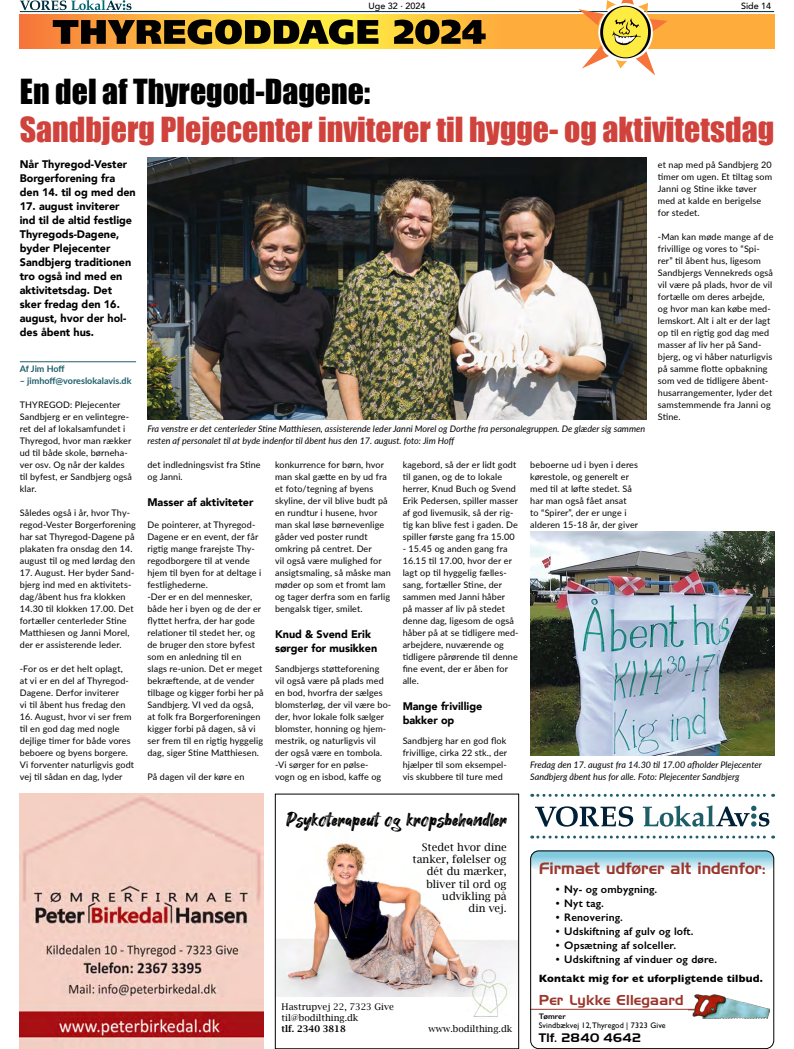
<style>
.page{position:relative;width:794px;height:1049px;background:#fff}
.page>*{position:absolute;margin:0;border:0;box-sizing:border-box;transform-origin:0 0}
.t1{font:31.8px "Impact";color:#d0433d}
.t2{font:31.8px "Impact";color:#000}
.t3{font:19.8px "Hey August";color:#000}
.t4{font:16px "Handel Gothic";color:#9c362d}
.t5{font:14px "Handel Gothic";letter-spacing:.015em;color:#9c362d}
.t6{font:12px "Handel Gothic";letter-spacing:.045em;color:#000}
.t7{font:900 11px/14px "Avenir";color:#000}
.t8{font:600 11px "Gill Sans";letter-spacing:.015em;color:#000}
.t9{font:10.7px/12.2px "Lucida Bright";color:#000;text-align:right}
.t10{font:700 10.7px "Gill Sans";letter-spacing:.015em;color:#000}
.t11{font:9.1px/10.7px "Lucida Bright";color:#000}
.t12{font:600 9.1px "Lucida Bright";color:#000}
.t13{font:9px/12px "Lato";letter-spacing:.015em;color:#000}
.t14{font:italic 9px/12px "Lato";color:#000}
.t15{font:700 9px "Lato";color:#1e5e69}
.t16{font:500 9px "Avenir";color:#000}
.t17{font:8px "Gill Sans";letter-spacing:.015em;color:#000}
.t18{font:600 8px "Gill Sans";letter-spacing:.015em;color:#000}
</style>
<div class="page">
<svg style="left:20px;top:0;width:111px;height:10px"></svg>
<hr style="left:20px;top:11px;width:754px;height:1px;background:#002a3e">
<svg style="left:532px;top:794px;width:241px;height:3px"></svg>
<svg style="left:535px;top:806px;width:98px;height:21px"></svg>
<svg style="left:643px;top:805px;width:126px;height:22px"></svg>
<svg style="left:532px;top:835px;width:241px;height:3px"></svg>
<img style="left:20px;top:794px;width:244px;height:255px">
<img style="left:277px;top:843px;width:240px;height:153px">
<img style="left:461px;top:966px;width:54px;height:51px">
<div style="left:275px;top:794px;width:244px;height:255px;border:1px solid #000"></div>
<svg style="left:530px;top:850px;width:244px;height:21px"></svg>
<img style="left:688px;top:994px;width:82px;height:24px">
<hr style="left:530px;top:1009px;width:164px;height:1px;background:#9c362d">
<div style="left:530px;top:850px;width:244px;height:199px;border:1px solid #000;border-radius:8px"></div>
<svg style="left:20px;top:14px;width:754px;height:34px"></svg>
<svg style="left:578px;top:0;width:89px;height:75px"></svg>
<svg style="left:53px;top:19px;width:432px;height:25px"></svg>
<hr style="left:20px;top:361px;width:116px;height:1px;background:#1e5e69">
<img style="left:530px;top:531px;width:244px;height:224px">
<img style="left:147px;top:157px;width:499px;height:263px">
<p class="t16" style="left:368px;top:-2px;width:58px">Uge 32 · 2024</p>
<p class="t16" style="left:741px;top:-2px;width:32px">Side 14</p>
<h1 class="t2" style="left:20px;top:67px;width:352px">En del af Thyregod-Dagene:</h1>
<h1 class="t1" style="left:20px;top:105px;width:756px">Sandbjerg Plejecenter inviterer til hygge- og aktivitetsdag</h1>
<p class="t7" style="left:20px;top:157px;width:117px">Når Thyregod-Vester<br>Borgerforening fra den 14. til og med den</p>
<p class="t7" style="left:20px;top:199px;width:114px">17. august inviterer ind til de altid festlige<br>Thyregods-Dagene, byder Plejecenter<br>Sandbjerg traditionen tro også ind med en aktivitetsdag. Det sker fredag den 16. august, hvor der hol&shy;des åbent hus.</p>
<p class="t15" style="left:20px;top:362px;width:46px">Af Jim Hoff</p>
<p class="t15" style="left:20px;top:374px;width:113px">– jimhoff@voreslokalavis.dk</p>
<p class="t13" style="left:20px;top:398px;width:114px">THYREGOD: Plejecenter<br>Sandbjerg er en velintegre&shy;ret del af lokalsamfundet i<br>Thyregod, hvor man rækker ud til både skole, børneha&shy;ver osv. Og når der kaldes til byfest, er Sandbjerg også klar.</p>
<p class="t13" style="left:20px;top:506px;width:118px">Således også i år, hvor Thy&shy;regod-Vester Borgerforening har sat Thyregod-Dagene på plakaten fra onsdag den 14. august til og med lørdag den</p>
<p class="t13" style="left:20px;top:566px;width:116px">17. August. Her byder Sand&shy;bjerg ind med en aktivitets&shy;dag/åbent hus fra klokken<br>14.30 til klokken 17.00. Det fortæller centerleder Stine<br>Matthiesen og Janni Morel, der er assisterende leder.</p>
<p class="t13" style="left:20px;top:662px;width:111px">-For os er det helt oplagt, at vi er en del af Thyregod-<br>Dagene. Derfor inviterer<br>vi til åbent hus fredag den</p>
<p class="t13" style="left:20px;top:710px;width:116px">16. August, hvor vi ser frem til en god dag med nogle dejlige timer for både vores beboere og byens borgere.<br>Vi forventer naturligvis godt vej til sådan en dag, lyder</p>
<p class="t14" style="left:147px;top:422px;width:499px">Fra venstre er det centerleder Stine Matthiesen, assisterende leder Janni Morel og Dorthe fra personalegruppen. De glæder sig sammen resten af personalet til at byde indenfor til åbent hus den 17. august. foto: Jim Hoff</p>
<p class="t13" style="left:658px;top:158px;width:116px">et nap med på Sandbjerg 20 timer om ugen. Et tiltag som<br>Janni og Stine ikke tøver med at kalde en berigelse for stedet.</p>
<p class="t13" style="left:658px;top:230px;width:117px">-Man kan møde mange af de frivillige og vores to “Spi&shy;rer” til åbent hus, ligesom<br>Sandbjergs Vennekreds også vil være på plads, hvor de vil fortælle om deres arbejde, og hvor man kan købe med&shy;lemskort. Alt i alt er der lagt op til en rigtig god dag med masser af liv her på Sand&shy;bjerg, og vi håber naturligvis på samme flotte opbakning som ved de tidligere åbent&shy;husarrangementer, lyder det samstemmende fra Janni og<br>Stine.</p>
<p class="t13" style="left:147px;top:458px;width:115px">det indledningsvist fra Stine og Janni.</p>
<p class="t7" style="left:147px;top:495px;width:107px">Masser af aktiviteter</p>
<p class="t13" style="left:147px;top:518px;width:118px">De pointerer, at Thyregod-<br>Dagene er en event, der får rigtig mange frarejste Thy&shy;regodborgere til at vende hjem til byen for at deltage i festlighederne.<br>-Der er en del mennesker, både her i byen og de der er flyttet herfra, der har gode relationer til stedet her, og de bruger den store byfest som en anledning til en<br>slags re-union. Det er meget bekræftende, at de vender tilbage og kigger forbi her på<br>Sandbjerg. VI ved da også,<br>at folk fra Borgerforeningen kigger forbi på dagen, så vi ser frem til en rigtig hyggelig dag, siger Stine Matthiesen.</p>
<p class="t13" style="left:147px;top:770px;width:98px">På dagen vil der køre en</p>
<p class="t13" style="left:275px;top:458px;width:117px">konkurrence for børn, hvor man skal gætte en by ud fra et foto/tegning af byens skyline, der vil blive budt på en rundtur i husene, hvor man skal løse børnevenlige gåder ved poster rundt omkring på centret. Der<br>vil også være mulighed for ansigtsmaling, så måske man møder op som et fromt lam og tager derfra som en farlig bengalsk tiger, smilet.</p>
<p class="t7" style="left:275px;top:627px;width:104px">Knud &amp; Svend Erik sørger for musikken</p>
<p class="t13" style="left:275px;top:662px;width:118px">Sandbjergs støtteforening<br>vil også være på plads med en bod, hvorfra der sælges blomsterløg, der vil være bo&shy;der, hvor lokale folk sælger blomster, honning og hjem&shy;mestrik, og naturligvis vil der også være en tombola. -Vi sørger for en pølse-<br>vogn og en isbod, kaffe og</p>
<p class="t13" style="left:403px;top:458px;width:117px">kagebord, så der er lidt godt til ganen, og de to lokale herrer, Knud Buch og Svend<br>Erik Pedersen, spiller masser af god livemusik, så der rig&shy;tig kan blive fest i gaden. De spiller første gang fra 15.00</p>
<p class="t13" style="left:403px;top:542px;width:117px">- 15.45 og anden gang fra<br>16.15 til 17.00, hvor der er lagt op til hyggelig fælles&shy;sang, fortæller Stine, der sammen med Janni håber<br>på masser af liv på stedet denne dag, ligesom de også håber på at se tidligere med&shy;arbejdere, nuværende og tidligere pårørende til denne fine event, der er åben for alle.</p>
<p class="t7" style="left:403px;top:699px;width:81px">Mange frivillige bakker op</p>
<p class="t13" style="left:403px;top:734px;width:106px;text-align:justify">Sandbjerg har en god flok frivillige, cirka 22 stk., der hjælper til som eksempel&shy;vis skubbere til ture med</p>
<p class="t13" style="left:530px;top:458px;width:109px">beboerne ud i byen i deres kørestole, og generelt er med til at løfte stedet. Så har man også fået ansat<br>to “Spirer”, der er unge i alderen 15-18 år, der giver</p>
<p class="t14" style="left:530px;top:758px;width:233px">Fredag den 17. august fra 14.30 til 17.00 afholder Plejecenter<br>Sandbjerg åbent hus for alle. Foto: Plejecenter Sandbjerg</p>
<h2 class="t3" style="left:287px;top:809px;width:222px">Psykoterapeut og kropsbehandler</h2>
<p class="t9" style="left:412px;top:841px;width:96px">Stedet hvor dine tanker, følelser og dét du mærker, bliver til ord og udvikling på<br>din vej.</p>
<p class="t11" style="left:282px;top:1001px;width:114px">Hastrupvej 22, 7323 Give til@bodilthing.dk</p>
<p class="t12" style="left:282px;top:1023px;width:66px">tlf. 2340 3818</p>
<p class="t11" style="left:428px;top:1023px;width:85px">www.bodilthing.dk</p>
<h3 class="t4" style="left:539px;top:861px;width:228px">Firmaet udfører alt indenfor:</h3>
<p class="t8" style="left:556px;top:882px;width:103px">• Ny- og ombygning.</p>
<p class="t8" style="left:556px;top:896px;width:49px">• Nyt tag.</p>
<p class="t8" style="left:556px;top:910px;width:68px">• Renovering.</p>
<p class="t8" style="left:556px;top:924px;width:139px">• Udskiftning af gulv og loft.</p>
<p class="t8" style="left:556px;top:938px;width:122px">• Opsætning af solceller.</p>
<p class="t8" style="left:556px;top:952px;width:163px">• Udskiftning af vinduer og døre.</p>
<p class="t10" style="left:539px;top:969px;width:225px">Kontakt mig for et uforpligtende tilbud.</p>
<h3 class="t5" style="left:539px;top:993px;width:147px">Per Lykke Ellegaard</h3>
<p class="t18" style="left:539px;top:1011px;width:29px">Tømrer</p>
<p class="t17" style="left:539px;top:1020px;width:128px">Svindbækvej 12, Thyregod | 7323 Give</p>
<h3 class="t6" style="left:539px;top:1032px;width:103px">Tlf. 2840 4642</h3>
</div>
